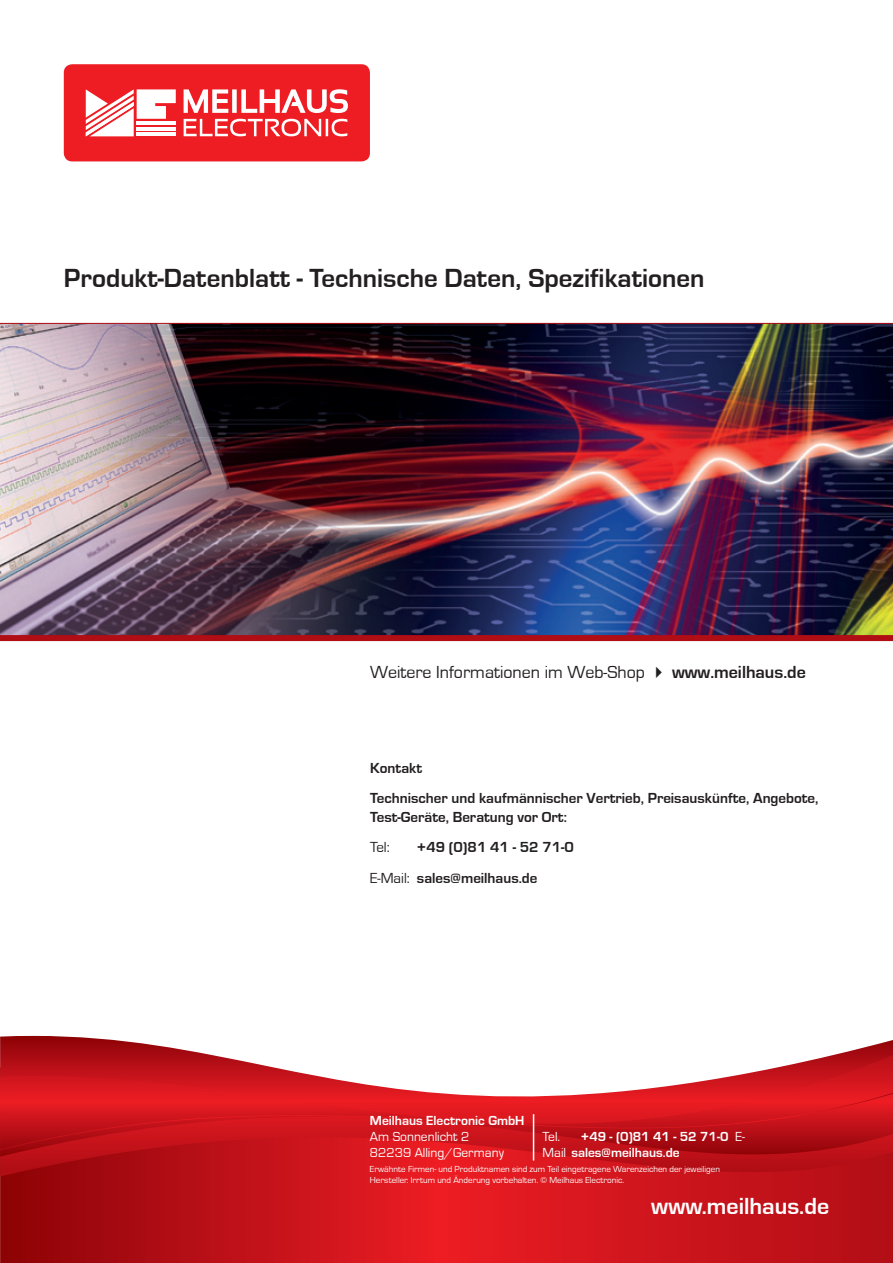
<style>
.page{position:relative;width:893px;height:1263px;background:#fff}
.page>*{position:absolute;margin:0;border:0;box-sizing:border-box;transform-origin:0 0}
.t1{font:700 27px "Eurostile T";color:#231f20}
.t2{font:700 24px "Eurostile T";color:#fff}
.t3{font:18px "Eurostile T";color:#231f20}
.t4{font:700 15px/30.9px "Eurostile T";color:#231f20}
.t5{font:15px "Eurostile T";color:#231f20}
.t6{font:700 13.5px/16.2px "Eurostile T";color:#fff}
.t7{font:13.5px/16.2px "Eurostile T";color:#fff}
.t8{font:9px/10.8px "Eurostile T";color:#fff}
.s1{font-weight:700}
.s2{font-weight:400}
</style>
<div class="page">
<svg style="left:0;top:1186px;width:893px;height:77px;background:#c51219"></svg>
<svg style="left:0;top:1036px;width:893px;height:19px"></svg>
<svg style="left:0;top:1055px;width:893px;height:5px"></svg>
<svg style="left:0;top:1060px;width:893px;height:126px;background:#d23037"></svg>
<img style="left:0;top:324px;width:893px;height:311px">
<hr style="left:0;top:323px;width:893px;height:1px;background:#b00d15">
<div style="left:0;top:635px;width:893px;height:6px;background:#b00d15"></div>
<div style="left:64px;top:64px;width:306px;height:97px;background:#ee1d23;border-radius:9px"></div>
<svg style="left:86px;top:89px;width:90px;height:47px"></svg>
<svg style="left:184px;top:119px;width:163px;height:17px"></svg>
<svg style="left:184px;top:89px;width:164px;height:24px"></svg>
<hr style="left:533px;top:1114px;width:1px;height:46px;background:#fff">
<h1 class="t1" style="left:64px;top:263px;width:642px">Produkt-Datenblatt - Technische Daten, Spezifikationen</h1>
<h3 class="t3" style="left:370px;top:663px;width:437px">Weitere Informationen im Web-Shop ✔ <span class="s1">www.meilhaus.de</span></h3>
<h3 class="t4" style="left:370px;top:752px;width:450px">Kontakt<br>Technischer und kaufmännischer Vertrieb, Preisauskünfte, Angebote,</h3>
<h3 class="t4" style="left:370px;top:801px;width:198px">Test-Geräte, Beratung vor Ort:</h3>
<h3 class="t5" style="left:370px;top:839px;width:21px">Tel:</h3>
<h3 class="t4" style="left:370px;top:832px;width:205px;text-indent:47px">+49 (0)81 41 - 52 71-0<br><span class="s2">E-Mail:</span> sales@meilhaus.de</h3>
<h3 class="t6" style="left:370px;top:1112px;width:156px">Meilhaus Electronic GmbH</h3>
<h3 class="t7" style="left:370px;top:1128px;width:136px">Am Sonnenlicht 2<br>82239 Alling/Germany</h3>
<h3 class="t7" style="left:543px;top:1128px;width:19px">Tel.</h3>
<h3 class="t6" style="left:543px;top:1128px;width:204px;text-indent:38px">+49 - (0)81 41 - 52 71-0 <span class="s2">E-<br>Mail</span> sales@meilhaus.de</h3>
<p class="t8" style="left:370px;top:1164px;width:352px">Erwähnte Firmen- und Produktnamen sind zum Teil eingetragene Warenzeichen der jeweiligen<br>Hersteller. Irrtum und Änderung vorbehalten. © Meilhaus Electronic.</p>
<h2 class="t2" style="left:651px;top:1193px;width:179px">www.meilhaus.de</h2>
</div>
